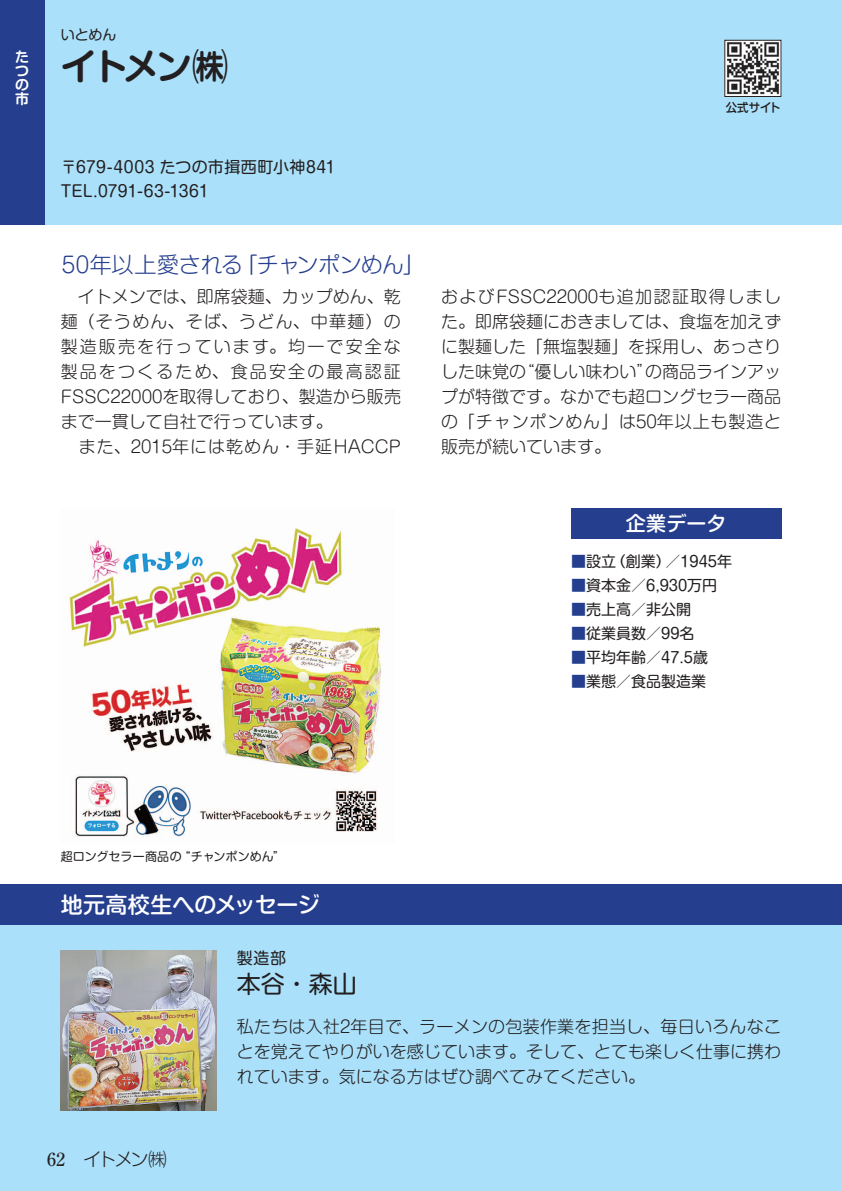
<style>
.page{position:relative;width:842px;height:1191px;background:#fff}
.page>*{position:absolute;margin:0;border:0;box-sizing:border-box;transform-origin:0 0}
.t1{font:700 36px "Shin M Go Pro De";color:#231f20}
.t2{font:24px "Shin M Go Pro";color:#231f20}
.t3{font:300 22px "Shin M Go Pro";letter-spacing:-.015em;color:#253f8e}
.t4{font:500 22px "Shin M Go Pro";letter-spacing:-.005em;color:#fff}
.t5{font:500 20px "Shin M Go Pro";letter-spacing:.005em;color:#fff}
.t6{font:300 18px "Shin M Go Pro";color:#231f20}
.t7{font:500 18px "Ryumin Pro";color:#231f20}
.t8{font:300 17px/25px "Shin M Go Pro";color:#231f20;text-align:justify}
.t9{font:16px/24px "Shin M Go Pro";letter-spacing:.02em;color:#231f20}
.t10{font:15px "Shin M Go Pro";color:#231f20}
.t11{font:14px "Shin M Go Pro";color:#231f20}
.t12{font:700 14px/14px "Shin M Go Pro De";color:#fff;text-align:justify}
.t13{font:12px "Shin M Go Pro";letter-spacing:.005em;color:#231f20}
.t14{font:500 12px "Shin M Go Pro";letter-spacing:-.005em;color:#231f20;scale:.95 1}
.s1{color:#253f8e}
</style>
<div class="page">
<div style="left:0;top:884px;width:841px;height:307px;background:#aae0f9"></div>
<hr style="left:841px;top:884px;width:1px;height:307px;background:#aae0f9">
<div style="left:0;top:884px;width:841px;height:40px;background:#253f8e"></div>
<hr style="left:841px;top:884px;width:1px;height:40px;background:#253f8e">
<div style="left:0;top:0;width:841px;height:224px;background:#aae0f9"></div>
<hr style="left:841px;top:0;width:1px;height:224px;background:#aae0f9">
<div style="left:0;top:0;width:44px;height:224px;background:#253f8e"></div>
<img style="left:67px;top:528px;width:315px;height:309px">
<div style="left:571px;top:508px;width:210px;height:30px;background:#253f8e"></div>
<img style="left:61px;top:950px;width:156px;height:160px">
<img style="left:726px;top:42px;width:53px;height:53px">
<div style="left:724px;top:40px;width:57px;height:57px;border:1px solid #231f20"></div>
<p class="t12" style="left:15px;top:48px;width:15px">たつの市</p>
<p class="t11" style="left:61px;top:24px;width:57px">いとめん</p>
<h1 class="t1" style="left:61px;top:37px;width:169px">イトメン㈱</h1>
<p class="t9" style="left:61px;top:153px;width:276px">〒679-4003 たつの市揖西町小神841<br>TEL.0791-63-1361</p>
<p class="t3" style="left:62px;top:247px;width:364px">50年以上愛される「チャンポンめん」</p>
<p class="t14" style="left:725px;top:97px;width:59px">公式サイト</p>
<p class="t8" style="left:61px;top:282px;width:342px;text-align:left">　イトメンでは、即席袋麺、カップめん、乾麺（そうめん、そば、うどん、中華麺）の製造販売を行っています。均一で安全な製品をつくるため、食品安全の最高認証<br>FSSC22000を取得しており、製造から販売まで一貫して自社で行っています。<br>　また、2015年には乾めん・手延HACCP</p>
<p class="t8" style="left:441px;top:282px;width:342px">およびFSSC22000も追加認証取得しました。即席袋麺におきましては、食塩を加えずに製麺した「無塩製麺」を採用し、あっさりした味覚の“優しい味わい”の商品ラインアップが特徴です。なかでも超ロングセラー商品の「チャンポンめん」は50年以上も製造と販売が続いています。</p>
<p class="t5" style="left:625px;top:507px;width:102px">企業データ</p>
<p class="t10" style="left:571px;top:549px;width:162px"><span class="s1">■</span>設立（創業）／1945年</p>
<p class="t10" style="left:571px;top:573px;width:148px"><span class="s1">■</span>資本金／6,930万円</p>
<p class="t10" style="left:571px;top:597px;width:121px"><span class="s1">■</span>売上高／非公開</p>
<p class="t10" style="left:571px;top:621px;width:125px"><span class="s1">■</span>従業員数／99名</p>
<p class="t10" style="left:571px;top:645px;width:138px"><span class="s1">■</span>平均年齢／47.5歳</p>
<p class="t10" style="left:571px;top:669px;width:136px"><span class="s1">■</span>業態／食品製造業</p>
<p class="t13" style="left:61px;top:847px;width:226px">超ロングセラー商品の“チャンポンめん”</p>
<p class="t4" style="left:61px;top:886px;width:260px">地元高校生へのメッセージ</p>
<p class="t9" style="left:237px;top:944px;width:51px">製造部</p>
<h2 class="t2" style="left:237px;top:964px;width:121px">本谷・森山</h2>
<p class="t7" style="left:47px;top:1145px;width:19px">62</p>
<p class="t6" style="left:83px;top:1145px;width:84px">イトメン㈱</p>
<p class="t8" style="left:237px;top:1012px;width:545px">私たちは入社2年目で、ラーメンの包装作業を担当し、毎日いろんなことを覚えてやりがいを感じています。そして、とても楽しく仕事に携われています。気になる方はぜひ調べてみてください。</p>
</div>
